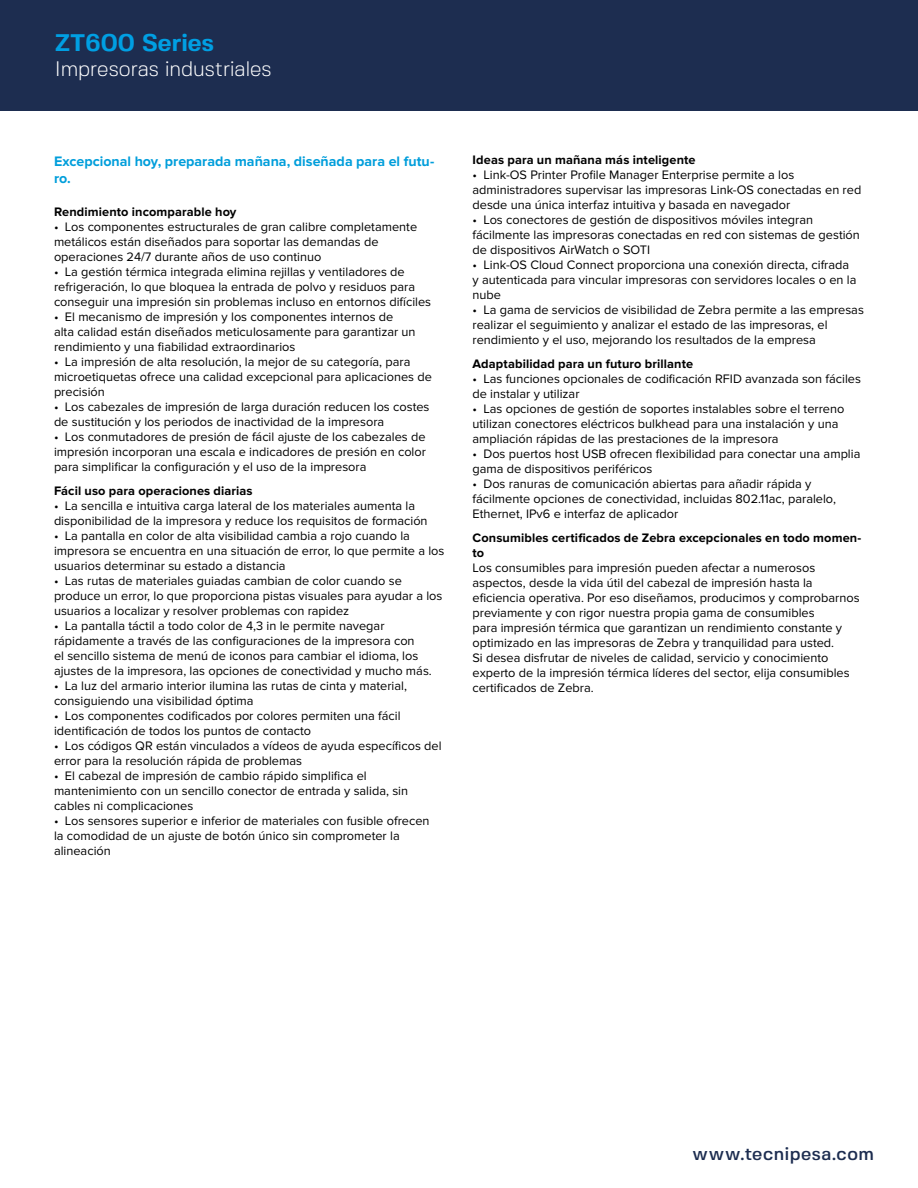
<style>
.page{position:relative;width:918px;height:1188px;background:#fff}
.page>*{position:absolute;margin:0;border:0;box-sizing:border-box;transform-origin:0 0}
.t1{font:700 24px "Fivo Sans";color:#009fe3}
.t2{font:300 21px "Fivo Sans";color:#fff}
.t3{font:500 18px "Fivo Sans";letter-spacing:.03em;color:#1d2d50}
.t4{font:700 14.25px/17.2px "Proxima Nova";color:#009edb}
.t5{font:12.75px/15px "Proxima Nova";color:#000}
.t6{font:700 12.75px/15px "Proxima Nova";letter-spacing:.01em;color:#000}
</style>
<div class="page">
<div style="left:0;top:0;width:918px;height:111px;background:#1d2d50"></div>
<h1 class="t1" style="left:55px;top:28px;width:160px">ZT600 Series</h1>
<h2 class="t2" style="left:55px;top:56px;width:218px">Impresoras industriales</h2>
<p class="t4" style="left:54px;top:153px;width:382px">Excepcional hoy, preparada mañana, diseñada para el futu&shy;ro.</p>
<p class="t6" style="left:54px;top:205px;width:184px">Rendimiento incomparable hoy</p>
<p class="t5" style="left:54px;top:219px;width:365px">• Los componentes estructurales de gran calibre completamente metálicos están diseñados para soportar las demandas de operaciones 24/7 durante años de uso continuo</p>
<p class="t5" style="left:54px;top:264px;width:379px">• La gestión térmica integrada elimina rejillas y ventiladores de refrigeración, lo que bloquea la entrada de polvo y residuos para conseguir una impresión sin problemas incluso en entornos difíciles</p>
<p class="t5" style="left:54px;top:309px;width:363px">• El mecanismo de impresión y los componentes internos de alta calidad están diseñados meticulosamente para garantizar un rendimiento y una fiabilidad extraordinarios</p>
<p class="t5" style="left:54px;top:354px;width:379px">• La impresión de alta resolución, la mejor de su categoría, para microetiquetas ofrece una calidad excepcional para aplicaciones de precisión</p>
<p class="t5" style="left:54px;top:399px;width:377px">• Los cabezales de impresión de larga duración reducen los costes de sustitución y los periodos de inactividad de la impresora</p>
<p class="t5" style="left:54px;top:429px;width:374px;text-align:justify">• Los conmutadores de presión de fácil ajuste de los cabezales de impresión incorporan una escala e indicadores de presión en color para simplificar la configuración y el uso de la impresora</p>
<p class="t6" style="left:54px;top:483px;width:200px">Fácil uso para operaciones diarias</p>
<p class="t5" style="left:54px;top:498px;width:375px">• La sencilla e intuitiva carga lateral de los materiales aumenta la disponibilidad de la impresora y reduce los requisitos de formación</p>
<p class="t5" style="left:54px;top:528px;width:392px">• La pantalla en color de alta visibilidad cambia a rojo cuando la impresora se encuentra en una situación de error, lo que permite a los usuarios determinar su estado a distancia</p>
<p class="t5" style="left:54px;top:573px;width:390px">• Las rutas de materiales guiadas cambian de color cuando se produce un error, lo que proporciona pistas visuales para ayudar a los usuarios a localizar y resolver problemas con rapidez</p>
<p class="t5" style="left:54px;top:618px;width:379px">• La pantalla táctil a todo color de 4,3 in le permite navegar rápidamente a través de las configuraciones de la impresora con<br>el sencillo sistema de menú de iconos para cambiar el idioma, los ajustes de la impresora, las opciones de conectividad y mucho más.</p>
<p class="t5" style="left:54px;top:678px;width:354px">• La luz del armario interior ilumina las rutas de cinta y material, consiguiendo una visibilidad óptima</p>
<p class="t5" style="left:54px;top:708px;width:348px">• Los componentes codificados por colores permiten una fácil identificación de todos los puntos de contacto</p>
<p class="t5" style="left:54px;top:738px;width:389px">• Los códigos QR están vinculados a vídeos de ayuda específicos del error para la resolución rápida de problemas</p>
<p class="t5" style="left:54px;top:768px;width:356px">• El cabezal de impresión de cambio rápido simplifica el mantenimiento con un sencillo conector de entrada y salida, sin cables ni complicaciones</p>
<p class="t5" style="left:54px;top:813px;width:377px">• Los sensores superior e inferior de materiales con fusible ofrecen la comodidad de un ajuste de botón único sin comprometer la alineación</p>
<p class="t6" style="left:473px;top:153px;width:225px">Ideas para un mañana más inteligente</p>
<p class="t5" style="left:473px;top:168px;width:390px">• Link-OS Printer Profile Manager Enterprise permite a los administradores supervisar las impresoras Link-OS conectadas en red desde una única interfaz intuitiva y basada en navegador</p>
<p class="t5" style="left:473px;top:213px;width:389px">• Los conectores de gestión de dispositivos móviles integran fácilmente las impresoras conectadas en red con sistemas de gestión de dispositivos AirWatch o SOTI</p>
<p class="t5" style="left:473px;top:258px;width:385px">• Link-OS Cloud Connect proporciona una conexión directa, cifrada y autenticada para vincular impresoras con servidores locales o en la nube</p>
<p class="t5" style="left:473px;top:303px;width:393px">• La gama de servicios de visibilidad de Zebra permite a las empresas realizar el seguimiento y analizar el estado de las impresoras, el rendimiento y el uso, mejorando los resultados de la empresa</p>
<p class="t6" style="left:473px;top:357px;width:222px">Adaptabilidad para un futuro brillante</p>
<p class="t5" style="left:473px;top:372px;width:390px">• Las funciones opcionales de codificación RFID avanzada son fáciles de instalar y utilizar</p>
<p class="t5" style="left:473px;top:402px;width:373px">• Las opciones de gestión de soportes instalables sobre el terreno utilizan conectores eléctricos bulkhead para una instalación y una ampliación rápidas de las prestaciones de la impresora</p>
<p class="t5" style="left:473px;top:447px;width:389px">• Dos puertos host USB ofrecen flexibilidad para conectar una amplia gama de dispositivos periféricos</p>
<p class="t5" style="left:473px;top:477px;width:365px">• Dos ranuras de comunicación abiertas para añadir rápida y fácilmente opciones de conectividad, incluidas 802.11ac, paralelo,<br>Ethernet, IPv6 e interfaz de aplicador</p>
<p class="t6" style="left:473px;top:531px;width:390px">Consumibles certificados de Zebra excepcionales en todo momen&shy;to</p>
<p class="t5" style="left:473px;top:561px;width:389px">Los consumibles para impresión pueden afectar a numerosos aspectos, desde la vida útil del cabezal de impresión hasta la eficiencia operativa. Por eso diseñamos, producimos y comprobarnos previamente y con rigor nuestra propia gama de consumibles<br>para impresión térmica que garantizan un rendimiento constante y optimizado en las impresoras de Zebra y tranquilidad para usted.<br>Si desea disfrutar de niveles de calidad, servicio y conocimiento experto de la impresión térmica líderes del sector, elija consumibles certificados de Zebra.</p>
<h3 class="t3" style="left:693px;top:1146px;width:183px">www.tecnipesa.com</h3>
</div>
